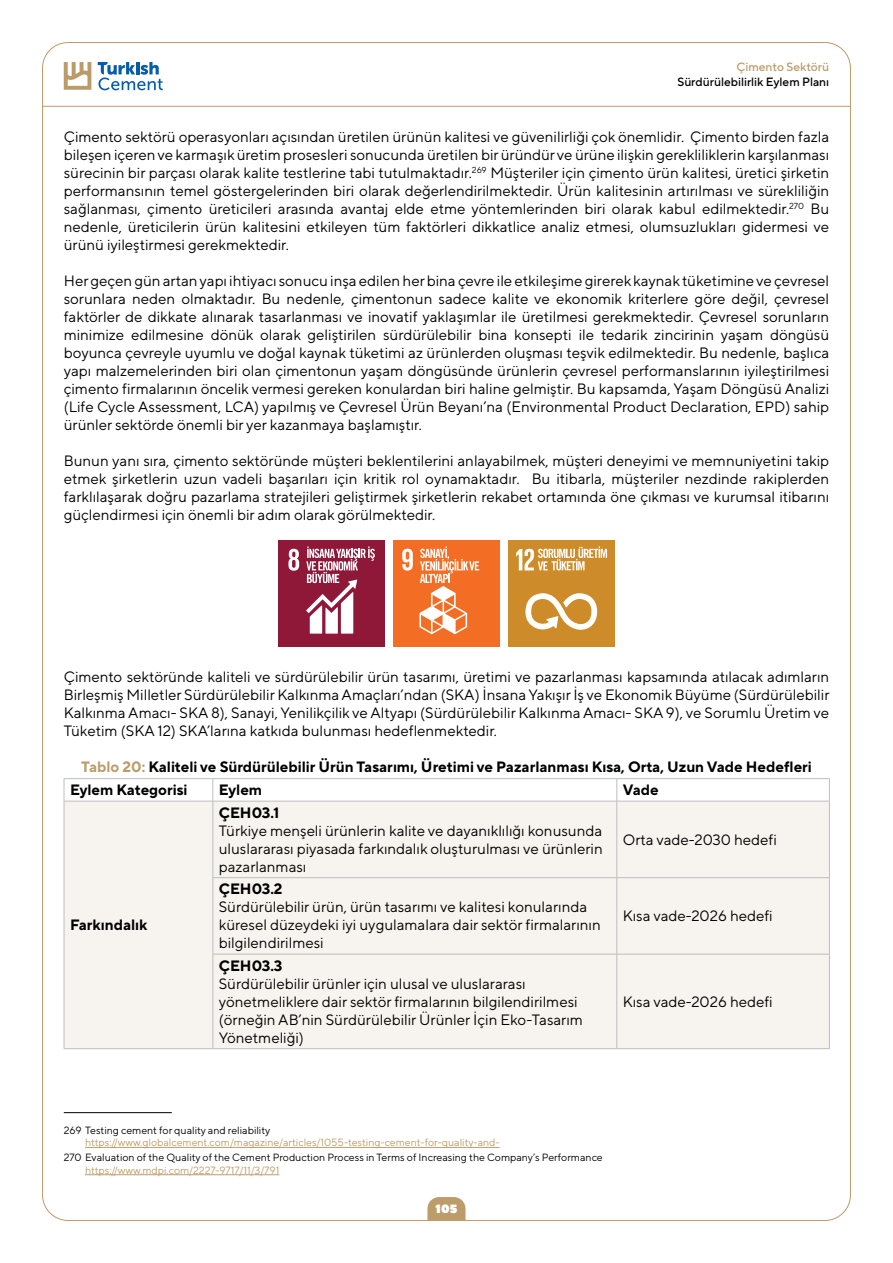
<style>
.page{position:relative;width:893px;height:1263px;background:#fff}
.page>*{position:absolute;margin:0;border:0;box-sizing:border-box;transform-origin:0 0}
.t1{font:15px/18px "TT Norms Pro";color:#000;text-align:justify}
.t2{font:700 15px/22.6px "TT Norms Pro";color:#000}
.t3{font:500 12px "TT Norms Pro";color:#000}
.t4{font:500 12px "TT Norms Pro";color:#bb9c6a}
.t5{font:900 12px "TT Norms Pro";color:#fff}
.t6{font:10.5px "TT Norms Pro";color:#000}
.t7{font:10.5px "TT Norms Pro";color:#bb9c6a}
.s1{color:#bb9c6a}
</style>
<div class="page">
<hr style="left:43px;top:106px;width:807px;height:1px;background:#bb9c6a">
<svg style="left:427px;top:1197px;width:38px;height:23px"></svg>
<svg style="left:98px;top:62px;width:65px;height:28px"></svg>
<svg style="left:64px;top:62px;width:27px;height:28px"></svg>
<div style="left:279px;top:540px;width:106px;height:106px;background:#8f1838"></div>
<svg style="left:288px;top:549px;width:11px;height:22px"></svg>
<svg style="left:306px;top:546px;width:69px;height:88px"></svg>
<div style="left:393px;top:540px;width:107px;height:106px;background:#f36e24"></div>
<svg style="left:402px;top:549px;width:11px;height:22px"></svg>
<svg style="left:419px;top:546px;width:60px;height:88px"></svg>
<div style="left:508px;top:540px;width:106px;height:106px;background:#cd8b2a"></div>
<svg style="left:525px;top:593px;width:72px;height:37px"></svg>
<svg style="left:516px;top:546px;width:91px;height:24px"></svg>
<div style="left:65px;top:802px;width:764px;height:246px;background:#f7f3ee"></div>
<hr style="left:64px;top:778px;width:149px;height:1px;background:#bcbec0">
<svg style="left:64px;top:779px;width:1px;height:22px"></svg>
<hr style="left:213px;top:778px;width:404px;height:1px;background:#bcbec0">
<svg style="left:213px;top:779px;width:1px;height:22px"></svg>
<hr style="left:617px;top:778px;width:213px;height:1px;background:#bcbec0">
<svg style="left:617px;top:779px;width:1px;height:22px"></svg>
<svg style="left:829px;top:779px;width:1px;height:22px"></svg>
<hr style="left:64px;top:801px;width:149px;height:1px;background:#bcbec0">
<hr style="left:64px;top:801px;width:1px;height:77px;background:#bcbec0">
<hr style="left:213px;top:801px;width:404px;height:1px;background:#bcbec0">
<hr style="left:213px;top:801px;width:1px;height:76px;background:#bcbec0">
<hr style="left:617px;top:801px;width:213px;height:1px;background:#bcbec0">
<hr style="left:617px;top:801px;width:1px;height:76px;background:#bcbec0">
<hr style="left:829px;top:801px;width:1px;height:76px;background:#bcbec0">
<hr style="left:64px;top:878px;width:1px;height:76px;background:#bcbec0">
<hr style="left:213px;top:877px;width:404px;height:1px;background:#bcbec0">
<hr style="left:213px;top:878px;width:1px;height:76px;background:#bcbec0">
<hr style="left:617px;top:877px;width:213px;height:1px;background:#bcbec0">
<hr style="left:617px;top:878px;width:1px;height:76px;background:#bcbec0">
<hr style="left:829px;top:878px;width:1px;height:76px;background:#bcbec0">
<hr style="left:64px;top:954px;width:1px;height:94px;background:#bcbec0">
<hr style="left:213px;top:954px;width:404px;height:1px;background:#bcbec0">
<hr style="left:213px;top:954px;width:1px;height:94px;background:#bcbec0">
<hr style="left:617px;top:954px;width:213px;height:1px;background:#bcbec0">
<hr style="left:617px;top:954px;width:1px;height:94px;background:#bcbec0">
<hr style="left:829px;top:954px;width:1px;height:94px;background:#bcbec0">
<hr style="left:64px;top:1048px;width:149px;height:1px;background:#bcbec0">
<hr style="left:213px;top:1048px;width:404px;height:1px;background:#bcbec0">
<hr style="left:617px;top:1048px;width:213px;height:1px;background:#bcbec0">
<hr style="left:64px;top:1112px;width:108px;height:1px;background:#000">
<hr style="left:85px;top:1147px;width:415px;height:1px;background:#bb9c6a">
<hr style="left:85px;top:1174px;width:194px;height:1px;background:#bb9c6a">
<p class="t4" style="left:736px;top:59px;width:94px">Çimento Sektörü</p>
<p class="t3" style="left:677px;top:74px;width:153px">Sürdürülebilirlik Eylem Planı</p>
<p class="t1" style="left:64px;top:128px;width:767px">Çimento sektörü operasyonları açısından üretilen ürünün kalitesi ve güvenilirliği çok önemlidir. Çimento birden fazla bileşen içeren ve karmaşık üretim prosesleri sonucunda üretilen bir üründür ve ürüne ilişkin gerekliliklerin karşılanması sürecinin bir parçası olarak kalite testlerine tabi tutulmaktadır.<sup>269</sup> Müşteriler için çimento ürün kalitesi, üretici şirketin performansının temel göstergelerinden biri olarak değerlendirilmektedir. Ürün kalitesinin artırılması ve sürekliliğin sağlanması, çimento üreticileri arasında avantaj elde etme yöntemlerinden biri olarak kabul edilmektedir.<sup>270</sup> Bu nedenle, üreticilerin ürün kalitesini etkileyen tüm faktörleri dikkatlice analiz etmesi, olumsuzlukları gidermesi ve ürünü iyileştirmesi gerekmektedir.</p>
<p class="t1" style="left:64px;top:272px;width:767px">Her geçen gün artan yapı ihtiyacı sonucu inşa edilen her bina çevre ile etkileşime girerek kaynak tüketimine ve çevresel sorunlara neden olmaktadır. Bu nedenle, çimentonun sadece kalite ve ekonomik kriterlere göre değil, çevresel faktörler de dikkate alınarak tasarlanması ve inovatif yaklaşımlar ile üretilmesi gerekmektedir. Çevresel sorunların minimize edilmesine dönük olarak geliştirilen sürdürülebilir bina konsepti ile tedarik zincirinin yaşam döngüsü boyunca çevreyle uyumlu ve doğal kaynak tüketimi az ürünlerden oluşması teşvik edilmektedir. Bu nedenle, başlıca yapı malzemelerinden biri olan çimentonun yaşam döngüsünde ürünlerin çevresel performanslarının iyileştirilmesi çimento firmalarının öncelik vermesi gereken konulardan biri haline gelmiştir. Bu kapsamda, Yaşam Döngüsü Analizi (Life Cycle Assessment, LCA) yapılmış ve Çevresel Ürün Beyanı’na (Environmental Product Declaration, EPD) sahip ürünler sektörde önemli bir yer kazanmaya başlamıştır.</p>
<p class="t1" style="left:64px;top:452px;width:767px">Bunun yanı sıra, çimento sektöründe müşteri beklentilerini anlayabilmek, müşteri deneyimi ve memnuniyetini takip etmek şirketlerin uzun vadeli başarıları için kritik rol oynamaktadır. Bu itibarla, müşteriler nezdinde rakiplerden farklılaşarak doğru pazarlama stratejileri geliştirmek şirketlerin rekabet ortamında öne çıkması ve kurumsal itibarını güçlendirmesi için önemli bir adım olarak görülmektedir.</p>
<p class="t1" style="left:64px;top:668px;width:767px">Çimento sektöründe kaliteli ve sürdürülebilir ürün tasarımı, üretimi ve pazarlanması kapsamında atılacak adımların Birleşmiş Milletler Sürdürülebilir Kalkınma Amaçları’ndan (SKA) İnsana Yakışır İş ve Ekonomik Büyüme (Sürdürülebilir Kalkınma Amacı- SKA 8), Sanayi, Yenilikçilik ve Altyapı (Sürdürülebilir Kalkınma Amacı- SKA 9), ve Sorumlu Üretim ve Tüketim (SKA 12) SKA’larına katkıda bulunması hedeflenmektedir.</p>
<p class="t2" style="left:70px;top:755px;width:743px;text-indent:11px"><span class="s1">Tablo 20:</span> Kaliteli ve Sürdürülebilir Ürün Tasarımı, Üretimi ve Pazarlanması Kısa, Orta, Uzun Vade Hedefleri<br>Eylem Kategorisi</p>
<p class="t2" style="left:219px;top:778px;width:45px">Eylem</p>
<p class="t2" style="left:623px;top:778px;width:37px">Vade</p>
<p class="t2" style="left:70px;top:913px;width:79px">Farkındalık</p>
<p class="t2" style="left:219px;top:800px;width:62px">ÇEH03.1</p>
<p class="t1" style="left:219px;top:821px;width:385px">Türkiye menşeli ürünlerin kalite ve dayanıklılığı konusunda uluslararası piyasada farkındalık oluşturulması ve ürünlerin pazarlanması</p>
<p class="t1" style="left:623px;top:830px;width:156px">Orta vade-2030 hedefi</p>
<p class="t2" style="left:219px;top:877px;width:65px">ÇEH03.2</p>
<p class="t1" style="left:219px;top:897px;width:383px;text-align:left">Sürdürülebilir ürün, ürün tasarımı ve kalitesi konularında küresel düzeydeki iyi uygulamalara dair sektör firmalarının bilgilendirilmesi</p>
<p class="t1" style="left:623px;top:906px;width:151px">Kısa vade-2026 hedefi</p>
<p class="t2" style="left:219px;top:953px;width:65px">ÇEH03.3</p>
<p class="t1" style="left:219px;top:974px;width:366px;text-align:left">Sürdürülebilir ürünler için ulusal ve uluslararası yönetmeliklere dair sektör firmalarının bilgilendirilmesi (örneğin AB’nin Sürdürülebilir Ürünler İçin Eko-Tasarım Yönetmeliği)</p>
<p class="t1" style="left:623px;top:992px;width:151px">Kısa vade-2026 hedefi</p>
<p class="t6" style="left:64px;top:1123px;width:208px">269 Testing cement for quality and reliability</p>
<p class="t7" style="left:85px;top:1136px;width:416px">https://www.globalcement.com/magazine/articles/1055-testing-cement-for-quality-and-</p>
<p class="t6" style="left:64px;top:1151px;width:540px">270 Evaluation of the Quality of the Cement Production Process in Terms of Increasing the Company’s Performance</p>
<p class="t7" style="left:85px;top:1163px;width:196px">https://www.mdpi.com/2227-9717/11/3/791</p>
<p class="t5" style="left:436px;top:1201px;width:23px">105</p>
</div>
